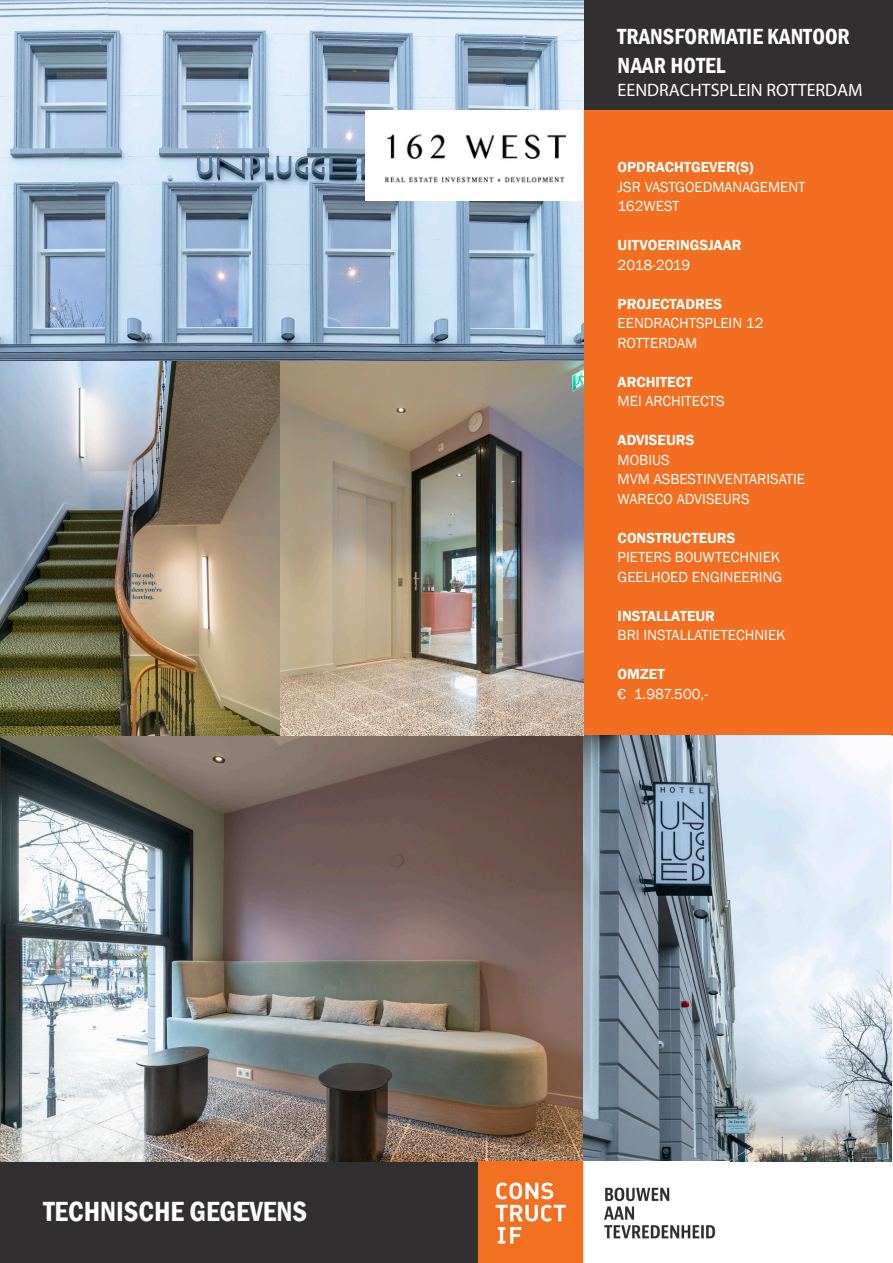
<style>
.page{position:relative;width:893px;height:1263px;background:#fff}
.page>*{position:absolute;margin:0;border:0;box-sizing:border-box;transform-origin:0 0}
.t1{font:600 condensed 28.5px "Franklin Gothic";color:#fff}
.t2{font:600 condensed 22.5px/28.8px "Franklin Gothic";color:#fff}
.t3{font:18px "Myriad Pro";color:#fff}
.t4{font:15px "Franklin Gothic";color:#fff}
.t5{font:600 15px "Franklin Gothic";color:#fff}
</style>
<div class="page">
<div style="left:0;top:1161px;width:480px;height:102px;background:#312f30"></div>
<div style="left:583px;top:0;width:310px;height:111px;background:#312f30"></div>
<div style="left:583px;top:111px;width:310px;height:625px;background:#f36e21"></div>
<img style="left:0;top:0;width:583px;height:736px">
<img style="left:0;top:736px;width:891px;height:425px">
<div style="left:365px;top:111px;width:218px;height:90px;background:#fff"></div>
<img style="left:384px;top:134px;width:183px;height:49px">
<img style="left:479px;top:1161px;width:237px;height:102px">
<p class="t1" style="left:43px;top:1192px;width:265px">TECHNISCHE GEGEVENS</p>
<p class="t2" style="left:618px;top:22px;width:234px">TRANSFORMATIE KANTOOR<br>NAAR HOTEL</p>
<p class="t3" style="left:618px;top:79px;width:246px">EENDRACHTSPLEIN ROTTERDAM</p>
<p class="t5" style="left:618px;top:158px;width:137px">OPDRACHTGEVER(S)</p>
<p class="t4" style="left:618px;top:177px;width:189px">JSR VASTGOEDMANAGEMENT</p>
<p class="t4" style="left:618px;top:197px;width:63px">162WEST</p>
<p class="t5" style="left:618px;top:236px;width:126px">UITVOERINGSJAAR</p>
<p class="t4" style="left:618px;top:255px;width:74px">2018-2019</p>
<p class="t5" style="left:618px;top:294px;width:106px">PROJECTADRES</p>
<p class="t4" style="left:618px;top:314px;width:147px">EENDRACHTSPLEIN 12</p>
<p class="t4" style="left:618px;top:333px;width:81px">ROTTERDAM</p>
<p class="t5" style="left:618px;top:372px;width:76px">ARCHITECT</p>
<p class="t4" style="left:618px;top:392px;width:108px">MEI ARCHITECTS</p>
<p class="t5" style="left:618px;top:431px;width:78px">ADVISEURS</p>
<p class="t4" style="left:618px;top:450px;width:54px">MOBIUS</p>
<p class="t4" style="left:618px;top:470px;width:189px">MVM ASBESTINVENTARISATIE</p>
<p class="t4" style="left:618px;top:489px;width:133px">WARECO ADVISEURS</p>
<p class="t5" style="left:618px;top:528px;width:119px">CONSTRUCTEURS</p>
<p class="t4" style="left:618px;top:548px;width:164px">PIETERS BOUWTECHNIEK</p>
<p class="t4" style="left:618px;top:567px;width:166px">GEELHOED ENGINEERING</p>
<p class="t5" style="left:618px;top:606px;width:99px">INSTALLATEUR</p>
<p class="t4" style="left:618px;top:626px;width:170px">BRI INSTALLATIETECHNIEK</p>
<p class="t5" style="left:618px;top:665px;width:49px">OMZET</p>
<p class="t4" style="left:618px;top:684px;width:92px">€ 1.987.500,-</p>
</div>
